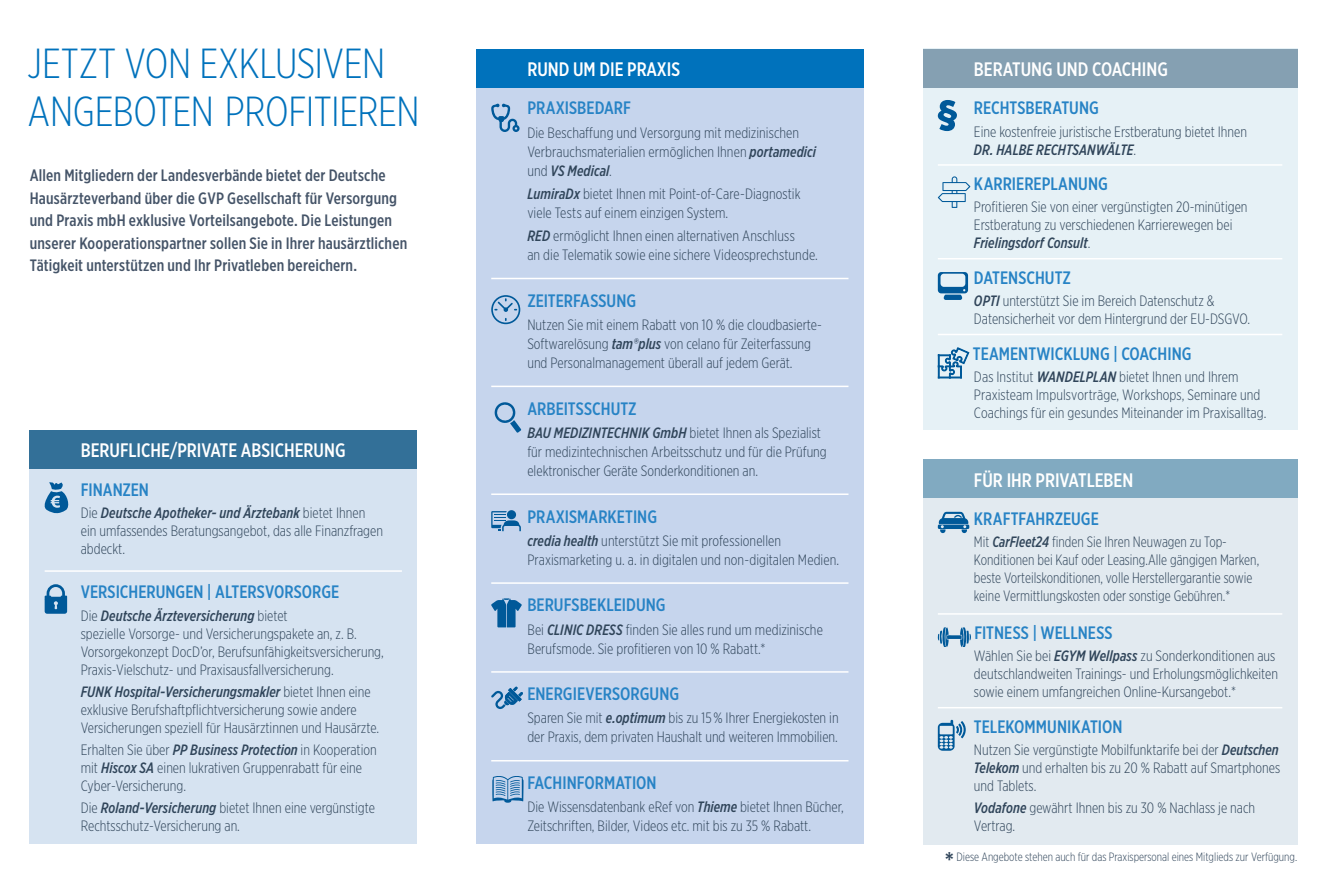
<style>
.page{position:relative;width:1327px;height:893px;background:#fff}
.page>*{position:absolute;margin:0;border:0;box-sizing:border-box;transform-origin:0 0}
.t1{font:300 42px/48px "Gotham X Narrow";letter-spacing:-.01em;color:#0072bc}
.t2{font:500 27px "Gotham X Narrow";color:#30455a}
.t3{font:500 19.5px "Gotham X Narrow";color:#fff}
.t4{font:500 18px "Gotham X Narrow";color:#2783c5}
.t5{font:500 16.5px/22.5px "Gotham X Narrow";letter-spacing:.01em;color:#455468}
.t6{font:300 15px/18px "Gotham X Narrow";color:#30455a}
.t7{font:300 15px/18px "Gotham X Narrow";color:#30455a;scale:.96 1}
.t8{font:300 12px "Gotham X Narrow";color:#30455a}
.s1{font-weight:500;font-style:italic}
</style>
<div class="page">
<div style="left:923px;top:49px;width:374px;height:381px;background:#e6f1f6"></div>
<div style="left:923px;top:498px;width:374px;height:346px;background:#e2eaf0"></div>
<div style="left:30px;top:430px;width:387px;height:414px;background:#d6e3f1"></div>
<hr style="left:45px;top:570px;width:357px;height:2px;background:#fff">
<svg style="left:44px;top:482px;width:25px;height:32px"></svg>
<svg style="left:45px;top:584px;width:22px;height:30px"></svg>
<div style="left:476px;top:87px;width:387px;height:757px;background:#c6d5ed"></div>
<hr style="left:491px;top:278px;width:357px;height:1px;background:#fff">
<hr style="left:491px;top:386px;width:357px;height:1px;background:#fff">
<hr style="left:491px;top:493px;width:357px;height:2px;background:#fff">
<hr style="left:491px;top:582px;width:357px;height:2px;background:#fff">
<hr style="left:491px;top:671px;width:357px;height:2px;background:#fff">
<hr style="left:491px;top:760px;width:357px;height:1px;background:#fff">
<svg style="left:491px;top:104px;width:28px;height:28px"></svg>
<div style="left:491px;top:295px;width:29px;height:29px;border:2px solid #005999;border-radius:50%"></div>
<svg style="left:493px;top:297px;width:25px;height:25px"></svg>
<svg style="left:494px;top:402px;width:27px;height:31px"></svg>
<svg style="left:491px;top:511px;width:30px;height:20px"></svg>
<svg style="left:491px;top:598px;width:31px;height:29px"></svg>
<svg style="left:491px;top:687px;width:32px;height:22px"></svg>
<svg style="left:492px;top:776px;width:31px;height:27px"></svg>
<hr style="left:938px;top:164px;width:344px;height:2px;background:#fff">
<hr style="left:938px;top:258px;width:344px;height:1px;background:#fff">
<hr style="left:938px;top:334px;width:344px;height:1px;background:#fff">
<svg style="left:938px;top:100px;width:19px;height:31px"></svg>
<svg style="left:937px;top:176px;width:33px;height:32px"></svg>
<div style="left:943px;top:295px;width:19px;height:5px;background:#005999;border-radius:2px"></div>
<svg style="left:938px;top:272px;width:30px;height:21px"></svg>
<svg style="left:937px;top:347px;width:33px;height:32px"></svg>
<hr style="left:938px;top:613px;width:344px;height:2px;background:#fff">
<hr style="left:938px;top:707px;width:344px;height:1px;background:#fff">
<svg style="left:938px;top:512px;width:31px;height:21px"></svg>
<svg style="left:938px;top:627px;width:33px;height:20px"></svg>
<svg style="left:938px;top:720px;width:27px;height:30px"></svg>
<div style="left:476px;top:49px;width:387px;height:38px;background:#0072bc"></div>
<div style="left:30px;top:430px;width:387px;height:38px;background:#337098"></div>
<div style="left:923px;top:460px;width:374px;height:38px;background:#81aac1"></div>
<div style="left:923px;top:49px;width:374px;height:38px;background:#85a0b2"></div>
<h1 class="t1" style="left:28px;top:39px;width:393px">JETZT VON EXKLUSIVEN<br>ANGEBOTEN PROFITIEREN</h1>
<p class="t5" style="left:30px;top:164px;width:379px">Allen Mitgliedern der Landesverbände bietet der Deutsche Hausärzteverband über die GVP Gesellschaft für Versorgung und Praxis mbH exklusive Vorteilsangebote. Die Leistungen unserer Kooperationspartner sollen Sie in Ihrer hausärztlichen Tätigkeit unterstützen und Ihr Privatleben bereichern.</p>
<h3 class="t3" style="left:81px;top:438px;width:266px">BERUFLICHE/PRIVATE ABSICHERUNG</h3>
<p class="t4" style="left:81px;top:478px;width:70px">FINANZEN</p>
<p class="t6" style="left:81px;top:503px;width:304px">Die <span class="s1">Deutsche Apotheker- und Ärztebank</span> bietet Ihnen ein umfassendes Beratungsangebot, das alle Finanzfragen abdeckt.</p>
<p class="t4" style="left:81px;top:581px;width:260px">VERSICHERUNGEN | ALTERSVORSORGE</p>
<p class="t6" style="left:81px;top:606px;width:304px">Die <span class="s1">Deutsche Ärzteversicherung</span> bietet<br>spezielle Vorsorge- und Versicherungspakete an, z. B.<br>Vorsorgekonzept DocD’or, Berufsunfähigkeitsversicherung, Praxis-Vielschutz- und Praxisausfallversicherung.</p>
<p class="t6" style="left:81px;top:682px;width:300px"><span class="s1">FUNK Hospital-Versicherungsmakler</span> bietet Ihnen eine exklusive Berufshaftpflichtversicherung sowie andere<br>Versicherungen speziell für Hausärztinnen und Hausärzte.</p>
<p class="t6" style="left:81px;top:740px;width:297px">Erhalten Sie über <span class="s1">PP Business Protection</span> in Kooperation mit <span class="s1">Hiscox SA</span> einen lukrativen Gruppenrabatt für eine<br>Cyber-Versicherung.</p>
<p class="t6" style="left:81px;top:799px;width:296px">Die <span class="s1">Roland-Versicherung</span> bietet Ihnen eine vergünstigte<br>Rechtsschutz-Versicherung an.</p>
<h3 class="t3" style="left:527px;top:57px;width:154px">RUND UM DIE PRAXIS</h3>
<p class="t4" style="left:527px;top:97px;width:105px">PRAXISBEDARF</p>
<p class="t6" style="left:527px;top:123px;width:290px;line-height:19px">Die Beschaffung und Versorgung mit medizinischen<br>Verbrauchsmaterialien ermöglichen Ihnen <span class="s1">portamedici </span>und <span class="s1">VS Medical</span>.</p>
<p class="t6" style="left:527px;top:184px;width:275px;line-height:19px"><span class="s1">LumiraDx</span> bietet Ihnen mit Point-of-Care-Diagnostik viele Tests auf einem einzigen System.</p>
<p class="t6" style="left:527px;top:226px;width:292px;line-height:19px"><span class="s1">RED</span> ermöglicht Ihnen einen alternativen Anschluss<br>an die Telematik sowie eine sichere Videosprechstunde.</p>
<p class="t4" style="left:527px;top:289px;width:110px">ZEITERFASSUNG</p>
<p class="t6" style="left:527px;top:315px;width:296px;line-height:19px">Nutzen Sie mit einem Rabatt von 10 % die cloudbasierte-<br>Softwarelösung <span class="s1">tam®plus</span> von celano für Zeiterfassung und Personalmanagement überall auf jedem Gerät.</p>
<p class="t4" style="left:527px;top:397px;width:111px">ARBEITSSCHUTZ</p>
<p class="t6" style="left:527px;top:423px;width:301px;line-height:19px"><span class="s1">BAU MEDIZINTECHNIK GmbH</span> bietet Ihnen als Spezialist für medizintechnischen Arbeitsschutz und für die Prüfung elektronischer Geräte Sonderkonditionen an.</p>
<p class="t4" style="left:527px;top:505px;width:131px">PRAXISMARKETING</p>
<p class="t6" style="left:527px;top:531px;width:313px;line-height:19px"><span class="s1">credia health</span> unterstützt Sie mit professionellen<br>Praxismarketing u. a. in digitalen und non-digitalen Medien.</p>
<p class="t4" style="left:527px;top:594px;width:140px">BERUFSBEKLEIDUNG</p>
<p class="t6" style="left:527px;top:620px;width:297px;line-height:19px">Bei <span class="s1">CLINIC DRESS</span> finden Sie alles rund um medizinische<br>Berufsmode. Sie profitieren von 10 % Rabatt.*</p>
<p class="t4" style="left:527px;top:683px;width:153px">ENERGIEVERSORGUNG</p>
<p class="t6" style="left:527px;top:708px;width:313px;line-height:19px">Sparen Sie mit <span class="s1">e.optimum</span> bis zu 15 % Ihrer Energiekosten in der Praxis, dem privaten Haushalt und weiteren Immobilien.</p>
<p class="t4" style="left:527px;top:772px;width:131px">FACHINFORMATION</p>
<p class="t6" style="left:527px;top:797px;width:318px;line-height:19px">Die Wissensdatenbank eRef von <span class="s1">Thieme</span> bietet Ihnen Bücher,<br>Zeitschriften, Bilder, Videos etc. mit bis zu 35 % Rabatt.</p>
<h3 class="t3" style="left:974px;top:57px;width:195px">BERATUNG UND COACHING</h3>
<p class="t4" style="left:974px;top:97px;width:126px">RECHTSBERATUNG</p>
<p class="t6" style="left:974px;top:122px;width:275px">Eine kostenfreie juristische Erstberatung bietet Ihnen<br><span class="s1">DR. HALBE RECHTSANWÄLTE</span>.</p>
<p class="t4" style="left:974px;top:173px;width:135px">KARRIEREPLANUNG</p>
<p class="t6" style="left:974px;top:198px;width:275px">Profitieren Sie von einer vergünstigten 20-minütigen<br>Erstberatung zu verschiedenen Karrierewegen bei<br><span class="s1">Frielingsdorf Consult</span>.</p>
<p class="t4" style="left:974px;top:267px;width:99px">DATENSCHUTZ</p>
<p class="t6" style="left:974px;top:292px;width:278px"><span class="s1">OPTI</span> unterstützt Sie im Bereich Datenschutz &amp;<br>Datensicherheit vor dem Hintergrund der EU-DSGVO.</p>
<p class="t4" style="left:973px;top:342px;width:220px">TEAMENTWICKLUNG | COACHING</p>
<p class="t6" style="left:974px;top:367px;width:294px">Das Institut <span class="s1">WANDELPLAN</span> bietet Ihnen und Ihrem<br>Praxisteam Impulsvorträge, Workshops, Seminare und<br>Coachings für ein gesundes Miteinander im Praxisalltag.</p>
<h3 class="t3" style="left:974px;top:468px;width:161px">FÜR IHR PRIVATLEBEN</h3>
<p class="t4" style="left:974px;top:508px;width:126px">KRAFTFAHRZEUGE</p>
<p class="t7" style="left:974px;top:533px;width:299px">Mit <span class="s1">CarFleet24</span> finden Sie Ihren Neuwagen zu Top-Konditionen bei Kauf oder Leasing.Alle gängigen Marken, beste Vorteilskonditionen, volle Herstellergarantie sowie keine Vermittlungskosten oder sonstige Gebühren.*</p>
<p class="t4" style="left:974px;top:622px;width:140px">FITNESS | WELLNESS</p>
<p class="t6" style="left:974px;top:647px;width:306px">Wählen Sie bei <span class="s1">EGYM Wellpass</span> zu Sonderkonditionen aus deutschlandweiten Trainings- und Erholungsmöglichkeiten sowie einem umfangreichen Online-Kursangebot.*</p>
<p class="t4" style="left:974px;top:715px;width:150px">TELEKOMMUNIKATION</p>
<p class="t6" style="left:974px;top:740px;width:308px;text-align:justify">Nutzen Sie vergünstigte Mobilfunktarife bei der <span class="s1">Deutschen Telekom</span> und erhalten bis zu 20 % Rabatt auf Smartphones und Tablets.</p>
<p class="t6" style="left:974px;top:799px;width:283px"><span class="s1">Vodafone</span> gewährt Ihnen bis zu 30 % Nachlass je nach<br>Vertrag.</p>
<h2 class="t2" style="left:944px;top:845px;width:11px">*</h2>
<p class="t8" style="left:956px;top:850px;width:342px">Diese Angebote stehen auch für das Praxispersonal eines Mitglieds zur Verfügung.</p>
</div>
